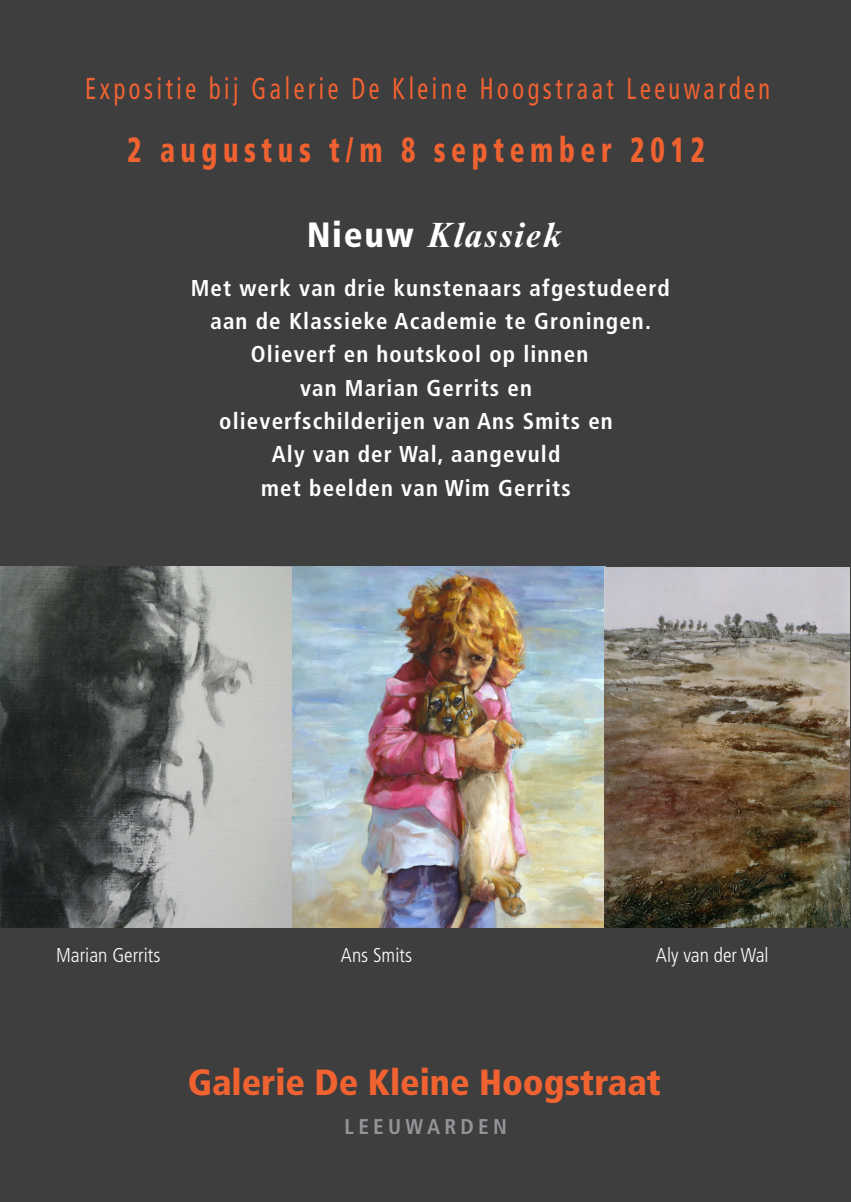
<style>
.page{position:relative;width:851px;height:1202px;background:#fff}
.page>*{position:absolute;margin:0;border:0;box-sizing:border-box;transform-origin:0 0}
.t1{font:900 condensed 36.4px "Frutiger LT Std";color:#f16231}
.t2{font:italic 700 35.2px "Times New Roman MT Std";letter-spacing:.05em;color:#fff}
.t3{font:900 condensed 35px "Frutiger LT Std";letter-spacing:.2em;color:#f16231;scale:.8 1}
.t4{font:condensed 30.2px "Frutiger LT Std";letter-spacing:.15em;color:#f16231;scale:.8 1}
.t5{font:700 condensed 23px "Frutiger LT Std";letter-spacing:.05em;color:#fff}
.t6{font:700 condensed 21.4px "Frutiger LT Std";letter-spacing:.2em;color:#939598}
.t7{font:300 condensed 20px "Frutiger LT Std";color:#fff}
.s1{font-family:"Frutiger LT Std";font-weight:900;font-style:normal;font-stretch:condensed}
</style>
<div class="page">
<div style="left:0;top:0;width:850px;height:1202px;background:#3e3e3f"></div>
<img style="left:0;top:567px;width:849px;height:360px">
<p class="t4" style="left:85px;top:71px;width:857px">Expositie bij Galerie De Kleine Hoogstraat Leeuwarden</p>
<p class="t3" style="left:127px;top:129px;width:723px">2 augustus t/m 8 september 2012</p>
<p class="t2" style="left:307px;top:214px;width:257px"><span class="s1">Nieuw</span> Klassiek</p>
<p class="t5" style="left:191px;top:274px;width:480px">Met werk van drie kunstenaars afgestudeerd</p>
<p class="t5" style="left:210px;top:307px;width:442px">aan de Klassieke Academie te Groningen.</p>
<p class="t5" style="left:251px;top:341px;width:339px">Olieverf en houtskool op linnen</p>
<p class="t5" style="left:300px;top:374px;width:233px">van Marian Gerrits en</p>
<p class="t5" style="left:219px;top:407px;width:395px">olieverfschilderijen van Ans Smits en</p>
<p class="t5" style="left:272px;top:441px;width:290px">Aly van der Wal, aangevuld</p>
<p class="t5" style="left:261px;top:474px;width:311px">met beelden van Wim Gerrits</p>
<p class="t7" style="left:56px;top:944px;width:106px">Marian Gerrits</p>
<p class="t7" style="left:341px;top:944px;width:73px">Ans Smits</p>
<p class="t7" style="left:656px;top:944px;width:114px">Aly van der Wal</p>
<p class="t1" style="left:188px;top:1060px;width:475px">Galerie De Kleine Hoogstraat</p>
<p class="t6" style="left:344px;top:1114px;width:164px">LEEUWARDEN</p>
</div>
